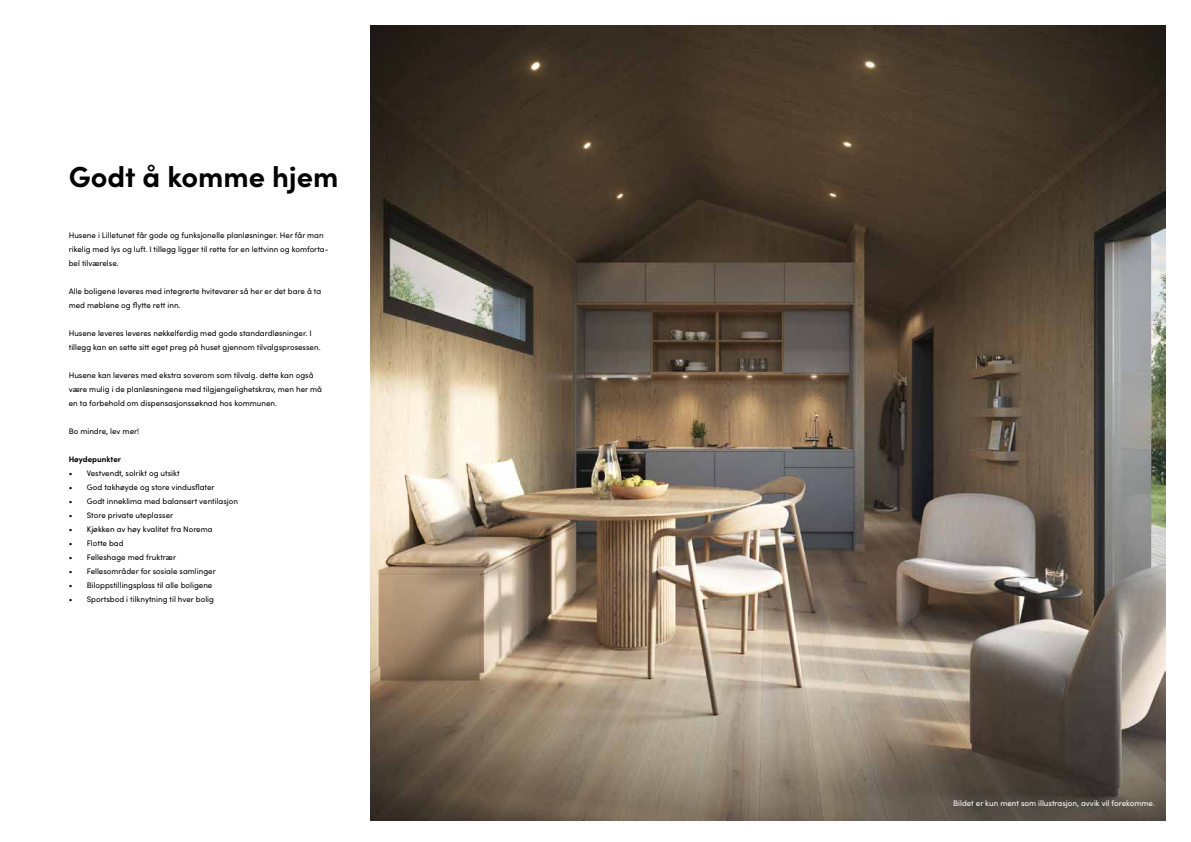
<style>
.page{position:relative;width:1191px;height:842px;background:#fff}
.page>*{position:absolute;margin:0;border:0;box-sizing:border-box;transform-origin:0 0}
.t1{font:700 29px "Sofia Pro";color:#000}
.t2{font:8px/14px "Sofia Pro";color:#000}
.t3{font:8px "Sofia Pro";color:#fff}
.t4{font:700 8px "Sofia Pro";color:#000}
</style>
<div class="page">
<img style="left:371px;top:26px;width:794px;height:794px">
<h1 class="t1" style="left:69px;top:155px;width:271px">Godt å komme hjem</h1>
<p class="t2" style="left:69px;top:228px;width:261px">Husene i Lilletunet får gode og funksjonelle planløsninger. Her får man rikelig med lys og luft. I tillegg ligger til rette for en lettvinn og komforta&shy;bel tilværelse.</p>
<p class="t2" style="left:69px;top:284px;width:254px">Alle boligene leveres med integrerte hvitevarer så her er det bare å ta med møblene og flytte rett inn.</p>
<p class="t2" style="left:69px;top:326px;width:253px">Husene leveres leveres nøkkelferdig med gode standardløsninger. I tillegg kan en sette sitt eget preg på huset gjennom tilvalgsprosessen.</p>
<p class="t2" style="left:69px;top:368px;width:255px">Husene kan leveres med ekstra soverom som tilvalg. dette kan også være mulig i de planløsningene med tilgjengelighetskrav, men her må en ta forbehold om dispensasjonssøknad hos kommunen.</p>
<p class="t2" style="left:69px;top:424px;width:72px">Bo mindre, lev mer!</p>
<p class="t4" style="left:69px;top:453px;width:54px">Høydepunkter</p>
<p class="t2" style="left:69px;top:466px;width:112px">• Vestvendt, solrikt og utsikt</p>
<p class="t2" style="left:69px;top:480px;width:147px">• God takhøyde og store vindusflater</p>
<p class="t2" style="left:69px;top:494px;width:171px">• Godt inneklima med balansert ventilasjon</p>
<p class="t2" style="left:69px;top:508px;width:106px">• Store private uteplasser</p>
<p class="t2" style="left:69px;top:522px;width:145px">• Kjøkken av høy kvalitet fra Norema</p>
<p class="t2" style="left:69px;top:536px;width:56px">• Flotte bad</p>
<p class="t2" style="left:69px;top:550px;width:109px">• Felleshage med fruktrær</p>
<p class="t2" style="left:69px;top:564px;width:148px">• Fellesområder for sosiale samlinger</p>
<p class="t2" style="left:69px;top:578px;width:145px">• Biloppstillingsplass til alle boligene</p>
<p class="t2" style="left:69px;top:592px;width:147px">• Sportsbod i tilknytning til hver bolig</p>
<p class="t3" style="left:953px;top:797px;width:203px">Bildet er kun ment som illustrasjon, avvik vil forekomme.</p>
</div>
